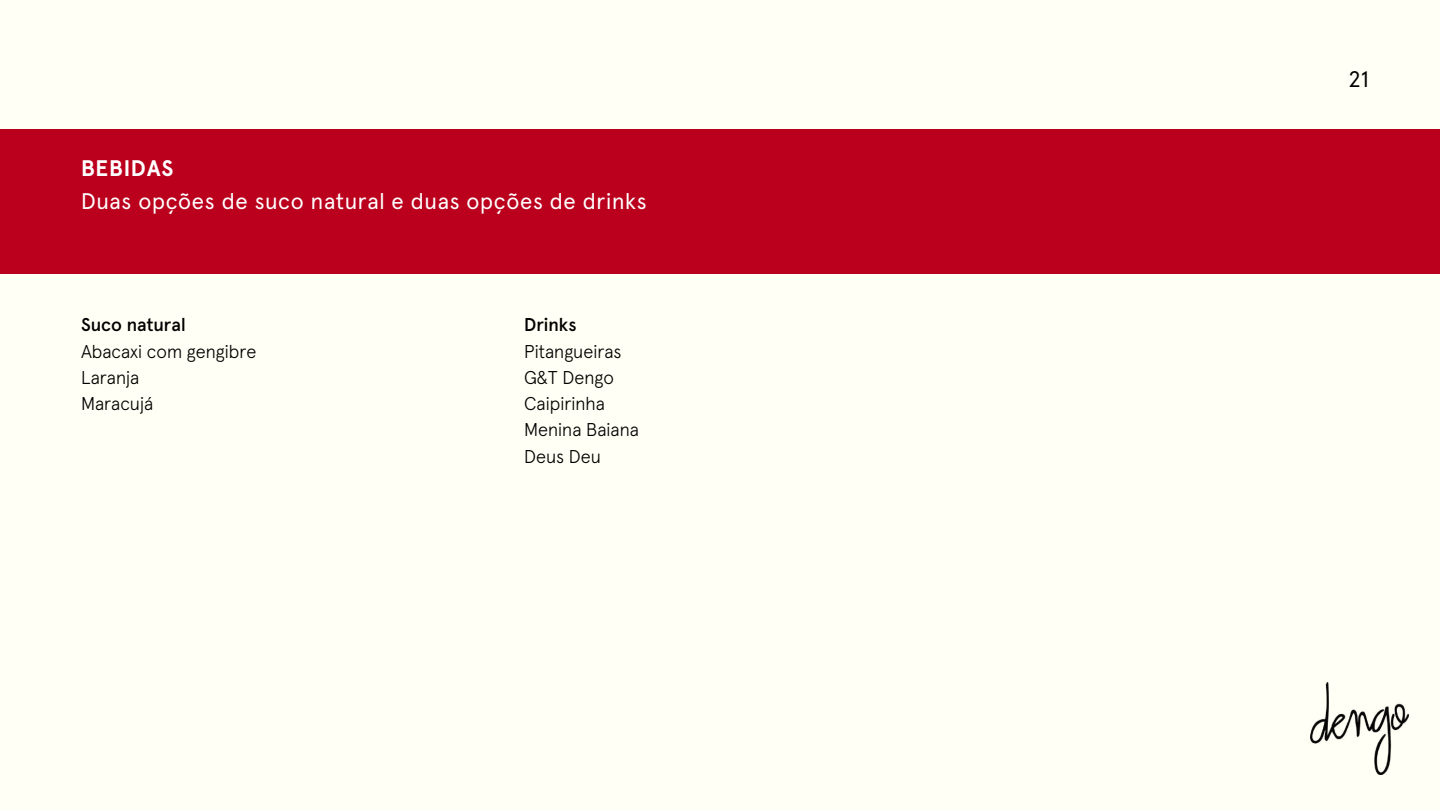
<style>
.page{position:relative;width:1440px;height:810px;background:#fffff5}
.page>*{position:absolute;margin:0;border:0;box-sizing:border-box;transform-origin:0 0}
.t1{font:22.5px "Apercu Pro";letter-spacing:.03em;color:#fff}
.t2{font:700 22.5px "Apercu Pro";letter-spacing:.03em;color:#fff}
.t3{font:22.5px "Apercu Pro";color:#000}
.t4{font:300 18.5px/26.2px "Apercu Pro";color:#000}
.t5{font:500 18.5px "Apercu Pro";color:#000}
</style>
<div class="page">
<div style="left:0;top:129px;width:1439px;height:145px;background:#bb001d"></div>
<img style="left:1310px;top:683px;width:98px;height:92px">
<p class="t2" style="left:81px;top:158px;width:94px">BEBIDAS</p>
<p class="t1" style="left:81px;top:192px;width:567px">Duas opções de suco natural e duas opções de drinks</p>
<p class="t5" style="left:81px;top:317px;width:106px">Suco natural</p>
<p class="t4" style="left:81px;top:339px;width:177px">Abacaxi com gengibre<br>Laranja<br>Maracujá</p>
<p class="t5" style="left:524px;top:317px;width:54px">Drinks</p>
<p class="t4" style="left:524px;top:339px;width:116px">Pitangueiras<br>G&amp;T Dengo<br>Caipirinha<br>Menina Baiana<br>Deus Deu</p>
<p class="t3" style="left:1349px;top:69px;width:21px">21</p>
</div>
